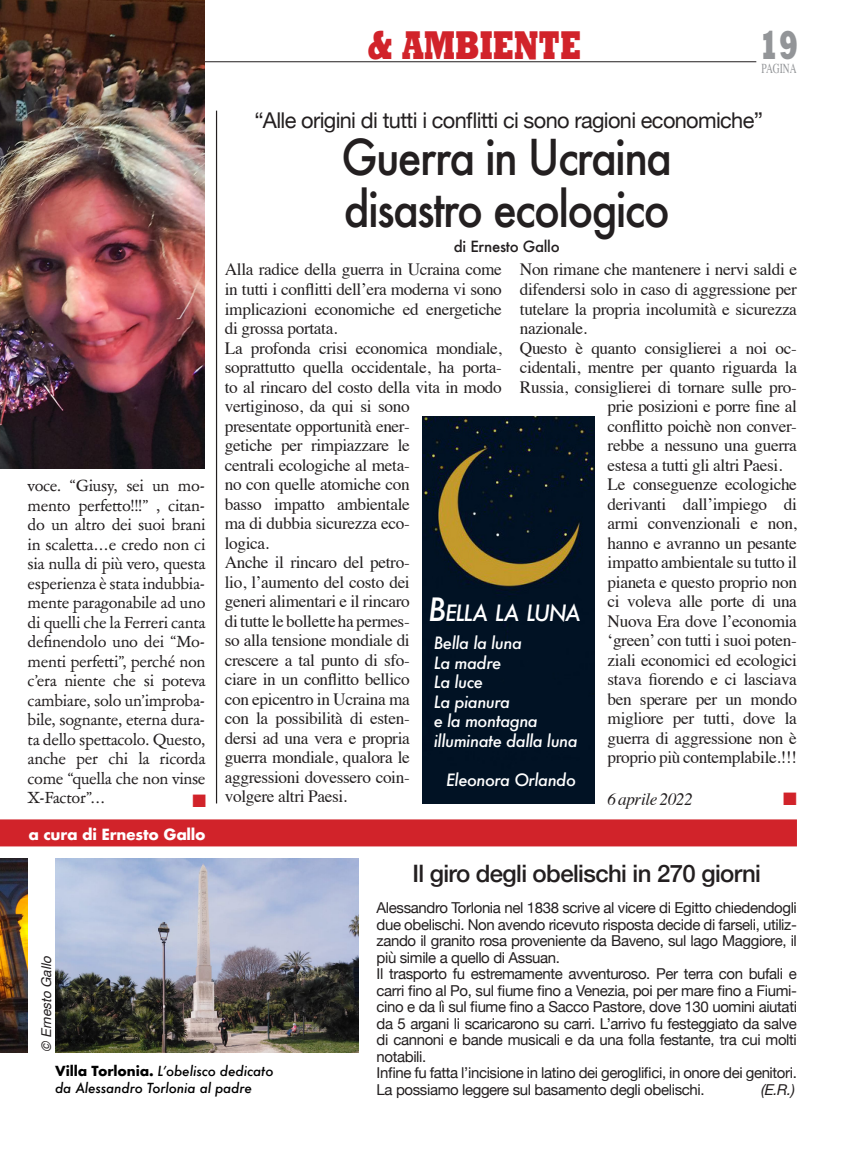
<style>
.page{position:relative;width:851px;height:1149px;background:#fff}
.page>*{position:absolute;margin:0;border:0;box-sizing:border-box;transform-origin:0 0}
.t1{font:500 48px "Futura";letter-spacing:-.04em;color:#231f20;scale:.9 1}
.t2{font:800 40.8px "Rockwell Std";color:#d1232a;scale:.7 1}
.t3{font:800 40.8px "Rockwell Std";color:#939598;scale:.7 1}
.t4{font:500 24px "Helvetica Neue";letter-spacing:-.025em;color:#231f20}
.t5{font:italic 500 21.9px "Futura";letter-spacing:-.055em;color:#fff}
.t6{font:21.75px "Helvetica Neue";letter-spacing:-.03em;color:#231f20}
.t7{font:18px "Zapf Dingbats ITC";color:#d1232a}
.t8{font:17.25px/19.5px "Times";letter-spacing:-.02em;color:#231f20;text-align:justify}
.t9{font:italic 17.25px "Times";letter-spacing:-.02em;color:#231f20}
.t10{font:16.5px/19.5px "Garamond ATF Subhead";letter-spacing:-.02em;color:#231f20;text-align:justify}
.t11{font:italic 500 16.5px "Futura";letter-spacing:-.03em;color:#fff}
.t12{font:15px/16.5px "Helvetica Neue";letter-spacing:-.025em;color:#231f20;text-align:justify}
.t13{font:700 15px "Futura";letter-spacing:-.02em;color:#fff}
.t14{font:500 15px "Futura";letter-spacing:-.02em;color:#231f20}
.t15{font:italic 15px "Helvetica Neue";color:#231f20}
.t16{font:13.65px "Times";color:#939598;scale:.7 1}
.t17{font:italic 500 13.5px "Futura";letter-spacing:-.01em;color:#000}
.t18{font:italic 13.5px "Helvetica";color:#231f20}
.s1{font-size:31.2px}
.s2{font-weight:700;font-style:normal}
</style>
<div class="page">
<hr style="left:0;top:61px;width:756px;height:1px;background:#231f20">
<div style="left:0;top:819px;width:796px;height:27px;background:#d1232a"></div>
<img style="left:0;top:858px;width:28px;height:193px">
<img style="left:56px;top:858px;width:302px;height:193px">
<img style="left:0;top:0;width:204px;height:469px">
<hr style="left:216px;top:111px;width:1px;height:692px;background:#231f20">
<img style="left:422px;top:416px;width:172px;height:387px">
<p class="t2" style="left:367px;top:20px;width:307px">&amp; AMBIENTE</p>
<p class="t3" style="left:759px;top:20px;width:58px">19</p>
<p class="t16" style="left:761px;top:55px;width:52px">PAGINA</p>
<p class="t6" style="left:254px;top:104px;width:510px">“Alle origini di tutti i conflitti ci sono ragioni economiche”</p>
<p class="t10" style="left:28px;top:475px;width:179px">voce. “Giusy, sei un mo&shy;mento perfetto!!!” , citan&shy;do un altro dei suoi brani in scaletta…e credo non ci sia nulla di più vero, questa esperienza è stata indubbia&shy;mente paragonabile ad uno di quelli che la Ferreri canta definendolo uno dei “Mo&shy;menti perfetti”, perché non c’era niente che si poteva cambiare, solo un’improba&shy;bile, sognante, eterna dura&shy;ta dello spettacolo. Questo, anche per chi la ricorda come “quella che non vinse X-Factor”…</p>
<p class="t7" style="left:192px;top:792px;width:15px">■</p>
<p class="t13" style="left:28px;top:823px;width:179px">a cura di Ernesto Gallo</p>
<p class="t1" style="left:341px;top:124px;width:369px">Guerra in Ucraina</p>
<p class="t1" style="left:344px;top:176px;width:363px">disastro ecologico</p>
<p class="t14" style="left:454px;top:236px;width:107px">di Ernesto Gallo</p>
<p class="t8" style="left:225px;top:258px;width:278px">Alla radice della guerra in Ucraina come in tutti i conflitti dell’era moderna vi sono implicazioni economiche ed energetiche di grossa portata.</p>
<p class="t8" style="left:225px;top:336px;width:278px;text-align:left">La profonda crisi economica mondiale, soprattutto quella occidentale, ha porta&shy;to al rincaro del costo della vita in modo vertiginoso, da qui si sono<br>presentate opportunità ener-<br>getiche per rimpiazzare le<br>centrali ecologiche al meta-<br>no con quelle atomiche con<br>basso impatto ambientale<br>ma di dubbia sicurezza eco-<br>logica.</p>
<p class="t8" style="left:225px;top:551px;width:186px">Anche il rincaro del petro&shy;lio, l’aumento del costo dei generi alimentari e il rincaro di tutte le bollette ha permes&shy;so alla tensione mondiale di crescere a tal punto di sfo&shy;ciare in un conflitto bellico con epicentro in Ucraina ma con la possibilità di esten&shy;dersi ad una vera e propria guerra mondiale, qualora le aggressioni dovessero coin&shy;volgere altri Paesi.</p>
<p class="t8" style="left:520px;top:258px;width:278px">Non rimane che mantenere i nervi saldi e difendersi solo in caso di aggressione per tutelare la propria incolumità e sicurezza nazionale.</p>
<p class="t8" style="left:520px;top:336px;width:278px">Questo è quanto consiglierei a noi oc-</p>
<p class="t8" style="left:520px;top:356px;width:278px">cidentali, mentre per quanto riguarda la</p>
<p class="t8" style="left:520px;top:375px;width:278px">Russia, consiglierei di tornare sulle pro-</p>
<p class="t8" style="left:607px;top:395px;width:191px">prie posizioni e porre fine al</p>
<p class="t8" style="left:607px;top:414px;width:191px">conflitto poichè non conver-</p>
<p class="t8" style="left:607px;top:434px;width:191px">rebbe a nessuno una guerra</p>
<p class="t8" style="left:607px;top:453px;width:176px">estesa a tutti gli altri Paesi.</p>
<p class="t8" style="left:607px;top:473px;width:191px">Le conseguenze ecologiche derivanti dall’impiego di armi convenzionali e non, hanno e avranno un pesante impatto ambientale su tutto il pianeta e questo proprio non ci voleva alle porte di una Nuova Era dove l’economia ‘green’ con tutti i suoi poten&shy;ziali economici ed ecologici stava fiorendo e ci lasciava ben sperare per un mondo migliore per tutti, dove la guerra di aggressione non è proprio più contemplabile.!!!</p>
<p class="t9" style="left:607px;top:783px;width:87px">6 aprile 2022</p>
<p class="t7" style="left:783px;top:789px;width:15px">■</p>
<p class="t5" style="left:428px;top:597px;width:153px"><span class="s1">B</span>ELLA LA LUNA</p>
<p class="t11" style="left:434px;top:631px;width:90px">Bella la luna</p>
<p class="t11" style="left:434px;top:651px;width:69px">La madre</p>
<p class="t11" style="left:434px;top:670px;width:51px">La luce</p>
<p class="t11" style="left:434px;top:690px;width:78px">La pianura</p>
<p class="t11" style="left:434px;top:709px;width:106px">e la montagna</p>
<p class="t11" style="left:434px;top:729px;width:145px">illuminate dalla luna</p>
<p class="t11" style="left:446px;top:768px;width:131px">Eleonora Orlando</p>
<p class="t18" style="left:36px;top:1051px;width:98px;rotate:-90deg">© Ernesto Gallo</p>
<p class="t17" style="left:55px;top:1061px;width:220px"><span class="s2">Villa Torlonia.</span> L’obelisco dedicato</p>
<p class="t17" style="left:55px;top:1078px;width:198px">da Alessandro Torlonia al padre</p>
<p class="t4" style="left:412px;top:853px;width:350px">Il giro degli obelischi in 270 giorni</p>
<p class="t12" style="left:376px;top:900px;width:422px">Alessandro Torlonia nel 1838 scrive al vicere di Egitto chiedendogli due obelischi. Non avendo ricevuto risposta decide di farseli, utiliz&shy;zando il granito rosa proveniente da Baveno, sul lago Maggiore, il più simile a quello di Assuan.</p>
<p class="t12" style="left:376px;top:966px;width:422px">Il trasporto fu estremamente avventuroso. Per terra con bufali e carri fino al Po, sul fiume fino a Venezia, poi per mare fino a Fiumi&shy;cino e da lì sul fiume fino a Sacco Pastore, dove 130 uomini aiutati da 5 argani li scaricarono su carri. L’arrivo fu festeggiato da salve di cannoni e bande musicali e da una folla festante, tra cui molti notabili.</p>
<p class="t12" style="left:376px;top:1065px;width:422px">Infine fu fatta l’incisione in latino dei geroglifici, in onore dei genitori.<br>La possiamo leggere sul basamento degli obelischi.</p>
<p class="t15" style="left:761px;top:1078px;width:35px">(E.R.)</p>
</div>
